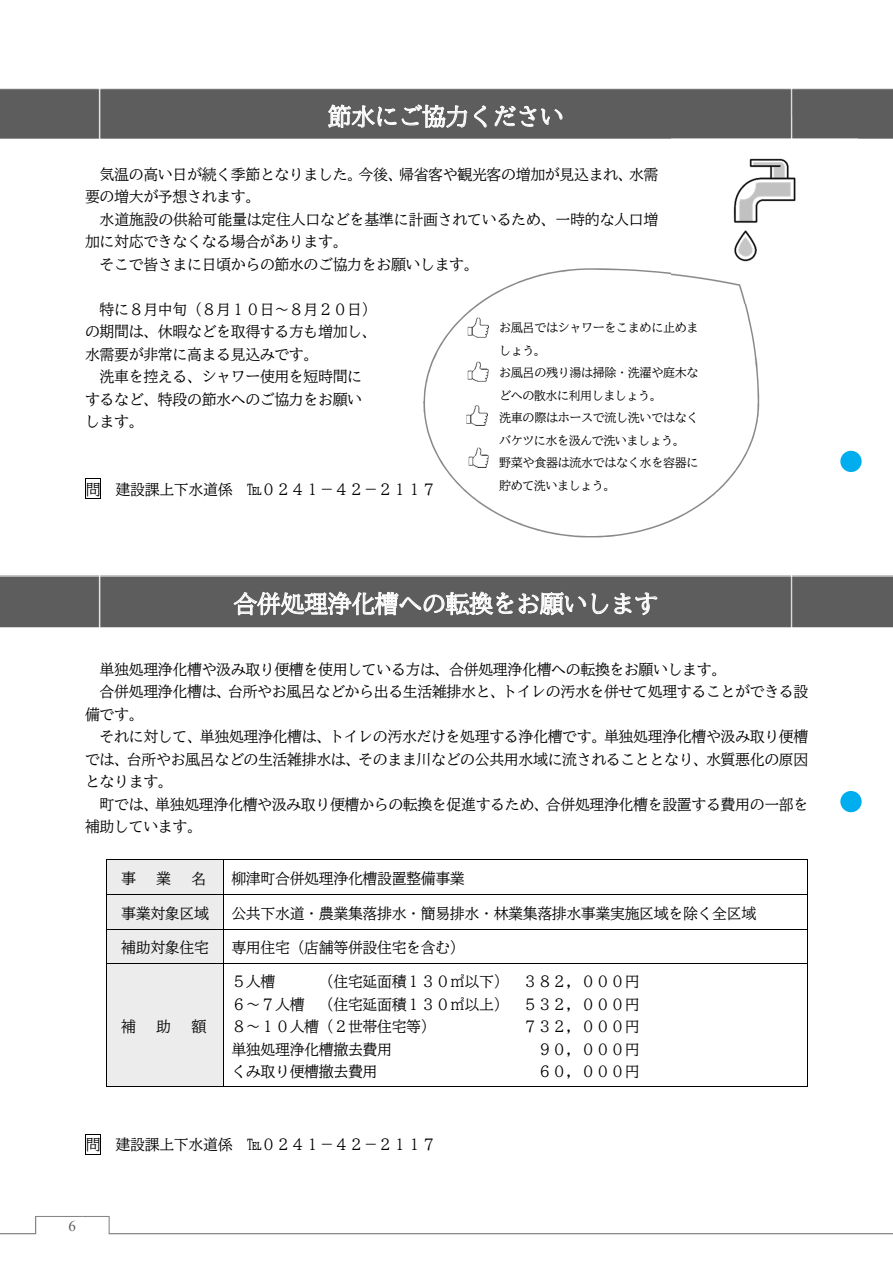
<style>
.page{position:relative;width:893px;height:1263px;background:#fff}
.page>*{position:absolute;margin:0;border:0;box-sizing:border-box;transform-origin:0 0}
.t1{font:24px "BIZ UD Mincho Medium";letter-spacing:-.015em;color:#fff}
.t2{font:15px/22.5px "BIZ UD Mincho Medium";letter-spacing:-.025em;color:#000;text-align:justify}
.t3{font:15px "Times New Roman";color:#5e5e5e}
.t4{font:12px/22.5px "BIZ UD Mincho Medium";letter-spacing:-.03em;color:#000}
</style>
<div class="page">
<svg style="left:0;top:1216px;width:893px;height:18px"></svg>
<svg style="left:423px;top:268px;width:336px;height:269px"></svg>
<svg style="left:85px;top:479px;width:16px;height:20px"></svg>
<div style="left:107px;top:860px;width:116px;height:34px;background:#ececec"></div>
<hr style="left:107px;top:859px;width:116px;height:1px;background:#000">
<hr style="left:224px;top:859px;width:583px;height:1px;background:#000">
<hr style="left:106px;top:860px;width:1px;height:34px;background:#000">
<hr style="left:223px;top:860px;width:1px;height:34px;background:#000">
<hr style="left:807px;top:860px;width:1px;height:34px;background:#000">
<div style="left:107px;top:895px;width:116px;height:34px;background:#ececec"></div>
<hr style="left:107px;top:894px;width:116px;height:1px;background:#000">
<hr style="left:224px;top:894px;width:583px;height:1px;background:#000">
<hr style="left:106px;top:895px;width:1px;height:34px;background:#000">
<hr style="left:223px;top:895px;width:1px;height:34px;background:#000">
<hr style="left:807px;top:895px;width:1px;height:34px;background:#000">
<div style="left:107px;top:929px;width:116px;height:34px;background:#ececec"></div>
<hr style="left:107px;top:929px;width:116px;height:1px;background:#000">
<hr style="left:224px;top:929px;width:583px;height:1px;background:#000">
<hr style="left:106px;top:929px;width:1px;height:34px;background:#000">
<hr style="left:223px;top:929px;width:1px;height:34px;background:#000">
<hr style="left:807px;top:929px;width:1px;height:34px;background:#000">
<div style="left:107px;top:964px;width:116px;height:122px;background:#ececec"></div>
<hr style="left:107px;top:963px;width:116px;height:1px;background:#000">
<hr style="left:224px;top:963px;width:583px;height:1px;background:#000">
<hr style="left:106px;top:964px;width:1px;height:122px;background:#000">
<hr style="left:107px;top:1086px;width:116px;height:1px;background:#000">
<hr style="left:223px;top:964px;width:1px;height:122px;background:#000">
<hr style="left:224px;top:1086px;width:583px;height:1px;background:#000">
<hr style="left:807px;top:964px;width:1px;height:122px;background:#000">
<svg style="left:85px;top:1134px;width:16px;height:21px"></svg>
<div style="left:0;top:88px;width:893px;height:51px;background:#5d5d5d"></div>
<img style="left:466px;top:405px;width:21px;height:20px">
<img style="left:468px;top:317px;width:20px;height:21px">
<img style="left:468px;top:448px;width:21px;height:20px">
<img style="left:468px;top:361px;width:20px;height:20px">
<img style="left:671px;top:117px;width:187px;height:186px">
<div style="left:0;top:575px;width:893px;height:53px;background:#5d5d5d"></div>
<div style="left:840px;top:451px;width:22px;height:21px;background:#00aeef;border-radius:50%"></div>
<div style="left:840px;top:791px;width:22px;height:21px;background:#00aeef;border-radius:50%"></div>
<h1 class="t1" style="left:328px;top:104px;width:238px">節水にご協力ください</h1>
<p class="t2" style="left:85px;top:163px;width:575px;text-indent:15px">気温の高い日が続く季節となりました。今後、帰省客や観光客の増加が見込まれ、水需要の増大が予想されます。</p>
<p class="t2" style="left:100px;top:208px;width:560px">水道施設の供給可能量は定住人口などを基準に計画されているため、一時的な人口増</p>
<p class="t2" style="left:85px;top:230px;width:264px">加に対応できなくなる場合があります。</p>
<p class="t2" style="left:100px;top:253px;width:381px">そこで皆さまに日頃からの節水のご協力をお願いします。</p>
<p class="t2" style="left:85px;top:298px;width:293px;text-indent:15px">特に８月中旬（８月１０日～８月２０日）の期間は、休暇などを取得する方も増加し、水需要が非常に高まる見込みです。</p>
<p class="t2" style="left:85px;top:365px;width:279px;text-indent:15px">洗車を控える、シャワー使用を短時間にするなど、特段の節水へのご協力をお願いします。</p>
<p class="t4" style="left:499px;top:317px;width:201px">お風呂ではシャワーをこまめに止めましょう。<br>お風呂の残り湯は掃除・洗濯や庭木などへの散水に利用しましょう。<br>洗車の際はホースで流し洗いではなくバケツに水を汲んで洗いましょう。野菜や食器は流水ではなく水を容器に貯めて洗いましょう。</p>
<p class="t2" style="left:86px;top:478px;width:352px">問 建設課上下水道係 ℡０２４１－４２－２１１７</p>
<h1 class="t1" style="left:233px;top:591px;width:426px">合併処理浄化槽への転換をお願いします</h1>
<p class="t2" style="left:100px;top:658px;width:628px">単独処理浄化槽や汲み取り便槽を使用している方は、合併処理浄化槽への転換をお願いします。</p>
<p class="t2" style="left:100px;top:680px;width:710px">合併処理浄化槽は、台所やお風呂などから出る生活雑排水と、トイレの汚水を併せて処理することができる設</p>
<p class="t2" style="left:85px;top:703px;width:60px">備です。</p>
<p class="t2" style="left:100px;top:725px;width:710px">それに対して、単独処理浄化槽は、トイレの汚水だけを処理する浄化槽です。単独処理浄化槽や汲み取り便槽</p>
<p class="t2" style="left:85px;top:748px;width:725px">では、台所やお風呂などの生活雑排水は、そのまま川などの公共用水域に流されることとなり、水質悪化の原因</p>
<p class="t2" style="left:85px;top:770px;width:89px">となります。</p>
<p class="t2" style="left:100px;top:793px;width:710px">町では、単独処理浄化槽や汲み取り便槽からの転換を促進するため、合併処理浄化槽を設置する費用の一部を</p>
<p class="t2" style="left:85px;top:815px;width:118px">補助しています。</p>
<p class="t2" style="left:121px;top:867px;width:16px">事</p>
<p class="t2" style="left:156px;top:867px;width:16px">業</p>
<p class="t2" style="left:192px;top:867px;width:16px">名</p>
<p class="t2" style="left:231px;top:867px;width:235px">柳津町合併処理浄化槽設置整備事業</p>
<p class="t2" style="left:121px;top:901px;width:89px">事業対象区域</p>
<p class="t2" style="left:231px;top:901px;width:526px">公共下水道・農業集落排水・簡易排水・林業集落排水事業実施区域を除く全区域</p>
<p class="t2" style="left:121px;top:936px;width:89px">補助対象住宅</p>
<p class="t2" style="left:231px;top:936px;width:235px">専用住宅（店舗等併設住宅を含む）</p>
<p class="t2" style="left:121px;top:1015px;width:16px">補</p>
<p class="t2" style="left:156px;top:1015px;width:16px">助</p>
<p class="t2" style="left:192px;top:1015px;width:16px">額</p>
<p class="t2" style="left:231px;top:970px;width:410px;text-indent:87px">（住宅延面積１３０㎡以下） ３８２，０００円６～７人槽 （住宅延面積１３０㎡以上） ５３２，０００円８～１０人槽（２世帯住宅等）</p>
<p class="t2" style="left:231px;top:970px;width:46px">５人槽</p>
<p class="t2" style="left:523px;top:1015px;width:118px">７３２，０００円</p>
<p class="t2" style="left:231px;top:1038px;width:162px">単独処理浄化槽撤去費用</p>
<p class="t2" style="left:537px;top:1038px;width:104px">９０，０００円</p>
<p class="t2" style="left:231px;top:1060px;width:148px">くみ取り便槽撤去費用</p>
<p class="t2" style="left:537px;top:1060px;width:104px">６０，０００円</p>
<p class="t2" style="left:86px;top:1133px;width:352px">問 建設課上下水道係 ℡０２４１－４２－２１１７</p>
<p class="t3" style="left:68px;top:1215px;width:9px">6</p>
</div>
